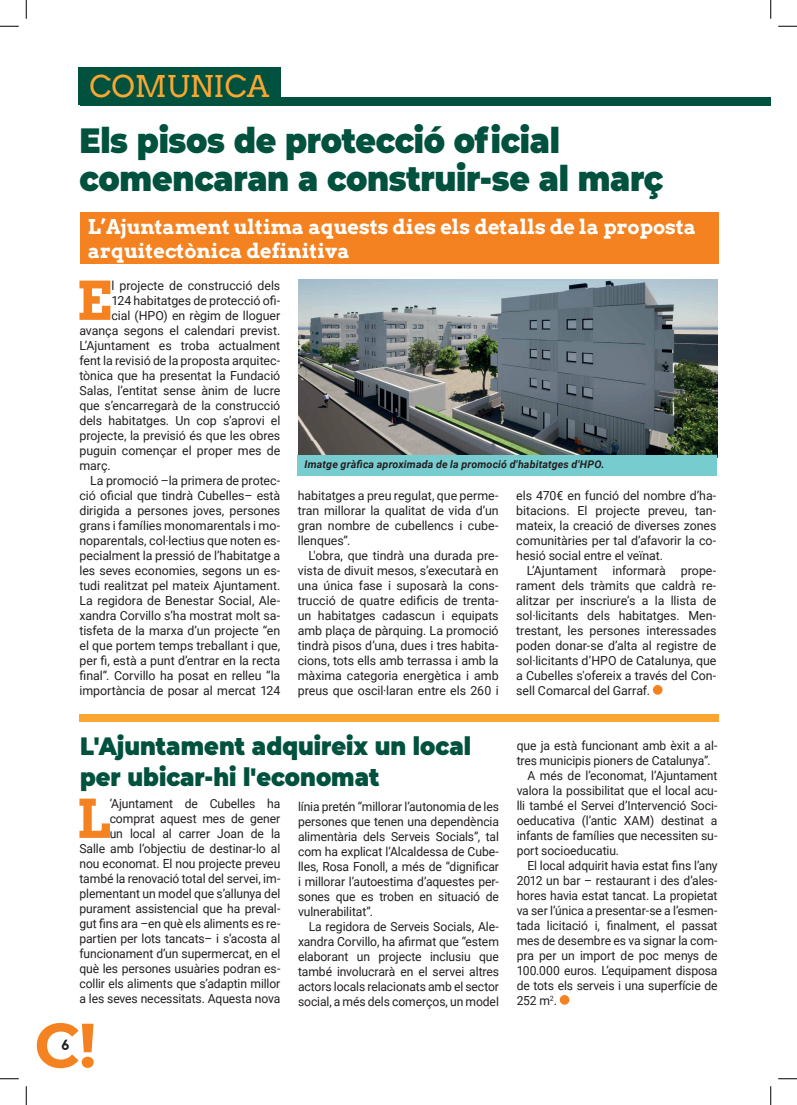
<style>
.page{position:relative;width:797px;height:1105px;background:#fff}
.page>*{position:absolute;margin:0;border:0;box-sizing:border-box;transform-origin:0 0}
.t1{font:700 53px "Arvo";color:#f58220}
.t2{font:900 35px/38.8px "Montserrat";letter-spacing:-.01em;color:#00513e;scale:.9 1}
.t3{font:30px "Arvo";color:#faa633}
.t4{font:900 25px/30px "Montserrat";color:#00513e;scale:.9 1}
.t5{font:700 20px/24px "Arvo";color:#fff}
.t6{font:700 13.75px "Arvo";color:#231f20}
.t7{font:12.5px/15px "Roboto";letter-spacing:-.005em;color:#231f20;text-align:justify}
.t8{font:italic 700 10.62px "Roboto";letter-spacing:.015em;color:#231f20}
</style>
<div class="page">
<svg style="left:37px;top:1023px;width:57px;height:45px"></svg>
<div style="left:79px;top:97px;width:691px;height:8px;background:#00513e"></div>
<div style="left:79px;top:67px;width:202px;height:35px;background:#00513e"></div>
<div style="left:653px;top:685px;width:9px;height:10px;background:#f58220;border-radius:50%"></div>
<div style="left:81px;top:212px;width:637px;height:52px;background:#f58220"></div>
<img style="left:298px;top:280px;width:419px;height:175px">
<div style="left:297px;top:455px;width:420px;height:20px;background:#77ccd0"></div>
<div style="left:79px;top:714px;width:639px;height:7px;background:#faa633"></div>
<div style="left:559px;top:995px;width:10px;height:10px;background:#f58220;border-radius:50%"></div>
<svg style="left:0;top:25px;width:19px;height:2px"></svg>
<svg style="left:778px;top:25px;width:19px;height:2px"></svg>
<svg style="left:0;top:1078px;width:19px;height:1px"></svg>
<svg style="left:778px;top:1078px;width:19px;height:1px"></svg>
<svg style="left:25px;top:0;width:2px;height:19px"></svg>
<svg style="left:25px;top:1086px;width:2px;height:19px"></svg>
<svg style="left:770px;top:0;width:1px;height:19px"></svg>
<svg style="left:770px;top:1086px;width:1px;height:19px"></svg>
<h3 class="t3" style="left:89px;top:68px;width:182px">COMUNICA</h3>
<h2 class="t2" style="left:79px;top:119px;width:650px">Els pisos de protecció oficial comencaran a construir-se al març</h2>
<h3 class="t5" style="left:88px;top:214px;width:610px">L’Ajuntament ultima aquests dies els detalls de la proposta arquitectònica definitiva</h3>
<h1 class="t1" style="left:77px;top:267px;width:37px">E</h1>
<p class="t7" style="left:111px;top:277px;width:170px">l projecte de construcció dels</p>
<p class="t7" style="left:111px;top:292px;width:170px">124 habitatges de protecció ofi-</p>
<p class="t7" style="left:111px;top:307px;width:170px">cial (HPO) en règim de lloguer</p>
<p class="t7" style="left:79px;top:322px;width:202px">avança segons el calendari previst.</p>
<p class="t7" style="left:79px;top:337px;width:202px">L’Ajuntament es troba actualment</p>
<p class="t7" style="left:79px;top:352px;width:202px">fent la revisió de la proposta arquitec-</p>
<p class="t7" style="left:79px;top:367px;width:202px">tònica que ha presentat la Fundació</p>
<p class="t7" style="left:79px;top:382px;width:202px">Salas, l’entitat sense ànim de lucre</p>
<p class="t7" style="left:79px;top:397px;width:202px">que s’encarregarà de la construcció</p>
<p class="t7" style="left:79px;top:412px;width:202px">dels habitatges. Un cop s’aprovi el</p>
<p class="t7" style="left:79px;top:427px;width:202px">projecte, la previsió és que les obres</p>
<p class="t7" style="left:79px;top:442px;width:202px">puguin començar el proper mes de</p>
<p class="t7" style="left:79px;top:457px;width:33px">març.</p>
<p class="t7" style="left:90px;top:472px;width:192px">La promoció –la primera de protec-</p>
<p class="t7" style="left:79px;top:487px;width:202px">ció oficial que tindrà Cubelles– està</p>
<p class="t7" style="left:79px;top:502px;width:202px">dirigida a persones joves, persones</p>
<p class="t7" style="left:79px;top:517px;width:202px">grans i famílies monomarentals i mo-</p>
<p class="t7" style="left:79px;top:532px;width:202px">noparentals, col·lectius que noten es-</p>
<p class="t7" style="left:79px;top:547px;width:202px">pecialment la pressió de l’habitatge a</p>
<p class="t7" style="left:79px;top:562px;width:202px">les seves economies, segons un es-</p>
<p class="t7" style="left:79px;top:577px;width:202px">tudi realitzat pel mateix Ajuntament.</p>
<p class="t7" style="left:79px;top:592px;width:202px">La regidora de Benestar Social, Ale-</p>
<p class="t7" style="left:79px;top:607px;width:202px">xandra Corvillo s’ha mostrat molt sa-</p>
<p class="t7" style="left:79px;top:622px;width:202px">tisfeta de la marxa d’un projecte “en</p>
<p class="t7" style="left:79px;top:637px;width:202px">el que portem temps treballant i que,</p>
<p class="t7" style="left:79px;top:652px;width:202px">per fi, està a punt d’entrar en la recta</p>
<p class="t7" style="left:79px;top:667px;width:202px">final”. Corvillo ha posat en relleu “la</p>
<p class="t7" style="left:79px;top:682px;width:202px">importància de posar al mercat 124</p>
<p class="t8" style="left:304px;top:457px;width:301px">Imatge gràfica aproximada de la promoció d'habitatges d'HPO.</p>
<p class="t7" style="left:298px;top:487px;width:202px">habitatges a preu regulat, que perme&shy;tran millorar la qualitat de vida d’un gran nombre de cubellencs i cube&shy;llenques”.</p>
<p class="t7" style="left:298px;top:547px;width:202px;text-indent:11px">L'obra, que tindrà una durada pre&shy;vista de divuit mesos, s’executarà en una única fase i suposarà la cons&shy;trucció de quatre edificis de trenta&shy;un habitatges cadascun i equipats amb plaça de pàrquing. La promoció tindrà pisos d’una, dues i tres habita&shy;cions, tots ells amb terrassa i amb la màxima categoria energètica i amb preus que oscil·laran entre els 260 i</p>
<p class="t7" style="left:516px;top:487px;width:202px">els 470€ en funció del nombre d’ha&shy;bitacions. El projecte preveu, tan&shy;mateix, la creació de diverses zones comunitàries per tal d’afavorir la co&shy;hesió social entre el veïnat.</p>
<p class="t7" style="left:516px;top:562px;width:202px;text-indent:11px">L’Ajuntament informarà prope&shy;rament dels tràmits que caldrà re&shy;alitzar per inscriure’s a la llista de sol·licitants dels habitatges. Men&shy;trestant, les persones interessades poden donar-se d’alta al registre de sol·licitants d’HPO de Catalunya, que a Cubelles s'ofereix a través del Con&shy;sell Comarcal del Garraf.</p>
<h3 class="t4" style="left:80px;top:730px;width:436px">L'Ajuntament adquireix un local per ubicar-hi l'economat</h3>
<p class="t7" style="left:298px;top:798px;width:202px">línia pretén “millorar l’autonomia de les persones que tenen una dependència alimentària dels Serveis Socials”, tal com ha explicat l’Alcaldessa de Cube&shy;lles, Rosa Fonoll, a més de “dignificar i millorar l’autoestima d’aquestes per&shy;sones que es troben en situació de vulnerabilitat”.</p>
<p class="t7" style="left:298px;top:918px;width:202px;text-indent:11px">La regidora de Serveis Socials, Ale&shy;xandra Corvillo, ha afirmat que “estem elaborant un projecte inclusiu que també involucrarà en el servei altres actors locals relacionats amb el sector social, a més dels comerços, un model</p>
<p class="t7" style="left:79px;top:795px;width:202px;text-align:right">’Ajuntament de Cubelles ha comprat aquest mes de gener<br>un local al carrer Joan de la<br>Salle amb l’objectiu de destinar-lo al nou economat. El nou projecte preveu també la renovació total del servei, im&shy;plementant un model que s’allunya del purament assistencial que ha preval&shy;gut fins ara –en què els aliments es re&shy;partien per lots tancats– i s’acosta al funcionament d’un supermercat, en el què les persones usuàries podran es&shy;collir els aliments que s’adaptin millor a les seves necessitats. Aquesta nova</p>
<h1 class="t1" style="left:77px;top:785px;width:35px">L</h1>
<p class="t6" style="left:61px;top:1037px;width:9px">6</p>
<p class="t7" style="left:516px;top:737px;width:202px">que ja està funcionant amb èxit a al-</p>
<p class="t7" style="left:516px;top:752px;width:195px">tres municipis pioners de Catalunya”.</p>
<p class="t7" style="left:527px;top:767px;width:192px">A més de l’economat, l’Ajuntament</p>
<p class="t7" style="left:516px;top:782px;width:202px">valora la possibilitat que el local acu-</p>
<p class="t7" style="left:516px;top:797px;width:202px">lli també el Servei d’Intervenció Soci-</p>
<p class="t7" style="left:516px;top:812px;width:202px">oeducativa (l’antic XAM) destinat a</p>
<p class="t7" style="left:516px;top:827px;width:202px">infants de famílies que necessiten su-</p>
<p class="t7" style="left:516px;top:842px;width:104px">port socioeducatiu.</p>
<p class="t7" style="left:527px;top:857px;width:192px">El local adquirit havia estat fins l’any</p>
<p class="t7" style="left:516px;top:872px;width:202px">2012 un bar – restaurant i des d’ales-</p>
<p class="t7" style="left:516px;top:887px;width:202px">hores havia estat tancat. La propietat</p>
<p class="t7" style="left:516px;top:902px;width:202px">va ser l’única a presentar-se a l’esmen-</p>
<p class="t7" style="left:516px;top:917px;width:202px">tada licitació i, finalment, el passat</p>
<p class="t7" style="left:516px;top:932px;width:202px">mes de desembre es va signar la com-</p>
<p class="t7" style="left:516px;top:947px;width:202px">pra per un import de poc menys de</p>
<p class="t7" style="left:516px;top:962px;width:202px">100.000 euros. L’equipament disposa</p>
<p class="t7" style="left:516px;top:977px;width:202px">de tots els serveis i una superfície de</p>
<p class="t7" style="left:516px;top:992px;width:42px">252 m<sup>2</sup>.</p>
</div>
